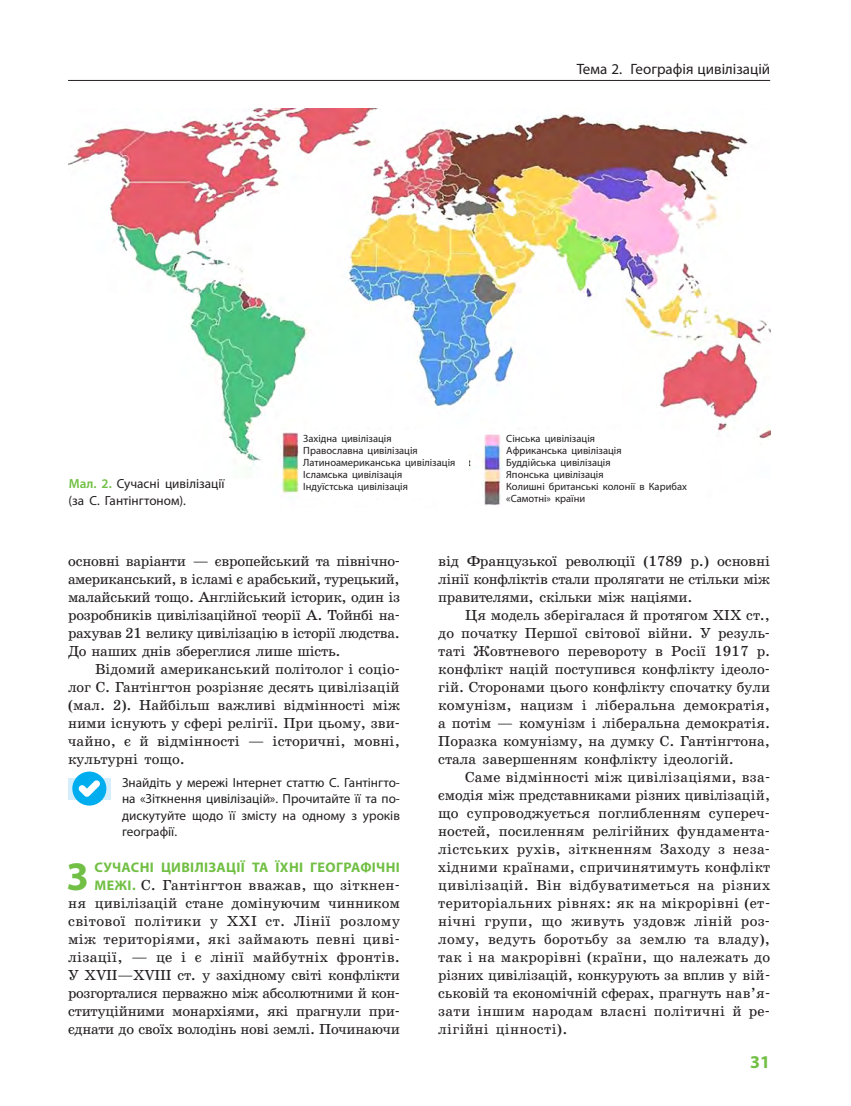
<style>
.page{position:relative;width:851px;height:1106px;background:#fff}
.page>*{position:absolute;margin:0;border:0;box-sizing:border-box;transform-origin:0 0}
.t1{font:700 40.65px "Myriad Pro";color:#71bf44}
.t2{font:700 18px "Myriad Pro";color:#71bf44}
.t3{font:15px "Myriad Pro";color:#231f20}
.t4{font:14.7px/18px "School";color:#231f20;text-align:justify}
.t5{font:14.7px/18px "School";letter-spacing:.02em;color:#231f20}
.t6{font:14.7px/18px "School";letter-spacing:-.02em;color:#231f20}
.t7{font:700 13.95px "Myriad Pro";letter-spacing:.025em;color:#71bf44}
.t8{font:13.2px/16.5px "Myriad Pro";color:#231f20;text-align:justify}
.t9{font:10.5px/12px "Myriad Pro";color:#231f20}
.s1{font-weight:600;color:#71bf44}
.s2{font-family:"Myriad Pro";font-weight:700;font-size:13.95px;color:#71bf44}
</style>
<div class="page">
<hr style="left:68px;top:80px;width:702px;height:1px;background:#231f20">
<div style="left:68px;top:778px;width:43px;height:21px;background:#d4effb"></div>
<svg style="left:72px;top:771px;width:34px;height:34px"></svg>
<img style="left:68px;top:109px;width:702px;height:397px">
<div style="left:503px;top:430px;width:198px;height:77px;background:#fff"></div>
<div style="left:300px;top:430px;width:169px;height:67px;background:#fff"></div>
<p class="t3" style="left:576px;top:60px;width:195px">Тема 2. Географія цивілізацій</p>
<p class="t8" style="left:68px;top:475px;width:158px"><span class="s1">Мал. 2.</span> Сучасні цивілізації (за С. Гантінгтоном).</p>
<p class="t9" style="left:303px;top:432px;width:153px">Західна цивілізація<br>Православна цивілізація<br>Латиноамериканська цивілізація<br>Ісламська цивілізація<br>Індуїстська цивілізація</p>
<p class="t9" style="left:506px;top:432px;width:182px">Сінська цивілізація<br>Африканська цивілізація<br>Буддійська цивілізація<br>Японська цивілізація<br>Колишні британські колонії в Карибах «Самотні» країни</p>
<p class="t6" style="left:68px;top:552px;width:333px">основні варіанти — європейський та північно&shy;американський, в ісламі є арабський, турецький, малайський тощо. Англійський історик, один із розробників цивілізаційної теорії А. Тойнбі на&shy;рахував 21 велику цивілізацію в історії людства.<br>До наших днів збереглися лише шість.</p>
<p class="t4" style="left:68px;top:660px;width:333px;text-indent:27px">Відомий американський політолог і соціо&shy;лог С. Гантінгтон розрізняє десять цивілізацій (мал. 2). Найбільш важливі відмінності між ними існують у сфері релігії. При цьому, зви&shy;чайно, є й відмінності — історичні, мовні, культурні тощо.</p>
<p class="t8" style="left:122px;top:773px;width:279px">Знайдіть у мережі Інтернет статтю С. Гантінгто&shy;на «Зіткнення цивілізацій». Прочитайте її та по&shy;дискутуйте щодо її змісту на одному з уроків географії.</p>
<h1 class="t1" style="left:66px;top:850px;width:24px">3</h1>
<p class="t7" style="left:94px;top:858px;width:307px">СУЧАСНІ ЦИВІЛІЗАЦІЇ ТА ЇХНІ ГЕОГРАФІЧНІ</p>
<p class="t4" style="left:68px;top:876px;width:333px;text-indent:26px"><span class="s2">МЕЖІ.</span> С. Гантінгтон вважав, що зіткнен&shy;ня цивілізацій стане домінуючим чинником світової політики у XXІ ст. Лінії розлому між територіями, які займають певні циві&shy;лізації, — це і є лінії майбутніх фронтів.<br>У ХVII—ХVIII ст. у західному світі конфлікти розгорталися перважно між абсолютними й кон&shy;ституційними монархіями, які прагнули при&shy;єднати до своїх володінь нові землі. Починаючи</p>
<p class="t4" style="left:438px;top:552px;width:333px">від Французької революції (1789 р.) основні лінії конфліктів стали пролягати не стільки між правителями, скільки між націями.</p>
<p class="t4" style="left:438px;top:606px;width:333px;text-indent:27px">Ця модель зберігалася й протягом XIX ст., до початку Першої світової війни. У резуль&shy;таті Жовтневого перевороту в Росії 1917 р. конфлікт націй поступився конфлікту ідеоло&shy;гій. Сторонами цього конфлікту спочатку були комунізм, нацизм і ліберальна демократія, а потім — комунізм і ліберальна демократія.<br>Поразка комунізму, на думку С. Гантінгтона, стала завершенням конфлікту ідеологій.</p>
<p class="t5" style="left:438px;top:768px;width:333px;text-indent:27px">Саме відмінності між цивілізаціями, вза&shy;ємодія між представниками різних цивілізацій, що супроводжується поглибленням супереч&shy;ностей, посиленням релігійних фундамента&shy;лістських рухів, зіткненням Заходу з неза&shy;хідними країнами, спричинятимуть конфлікт цивілізацій. Він відбуватиметься на різних територіальних рівнях: як на мікрорівні (ет&shy;нічні групи, що живуть уздовж ліній роз&shy;лому, ведуть боротьбу за землю та владу), так і на макрорівні (країни, що належать до різних цивілізацій, конкурують за вплив у вій&shy;ськовій та економічній сферах, прагнуть нав’я&shy;зати іншим народам власні політичні й ре&shy;лігійні цінності).</p>
<p class="t2" style="left:750px;top:1049px;width:21px">31</p>
</div>
